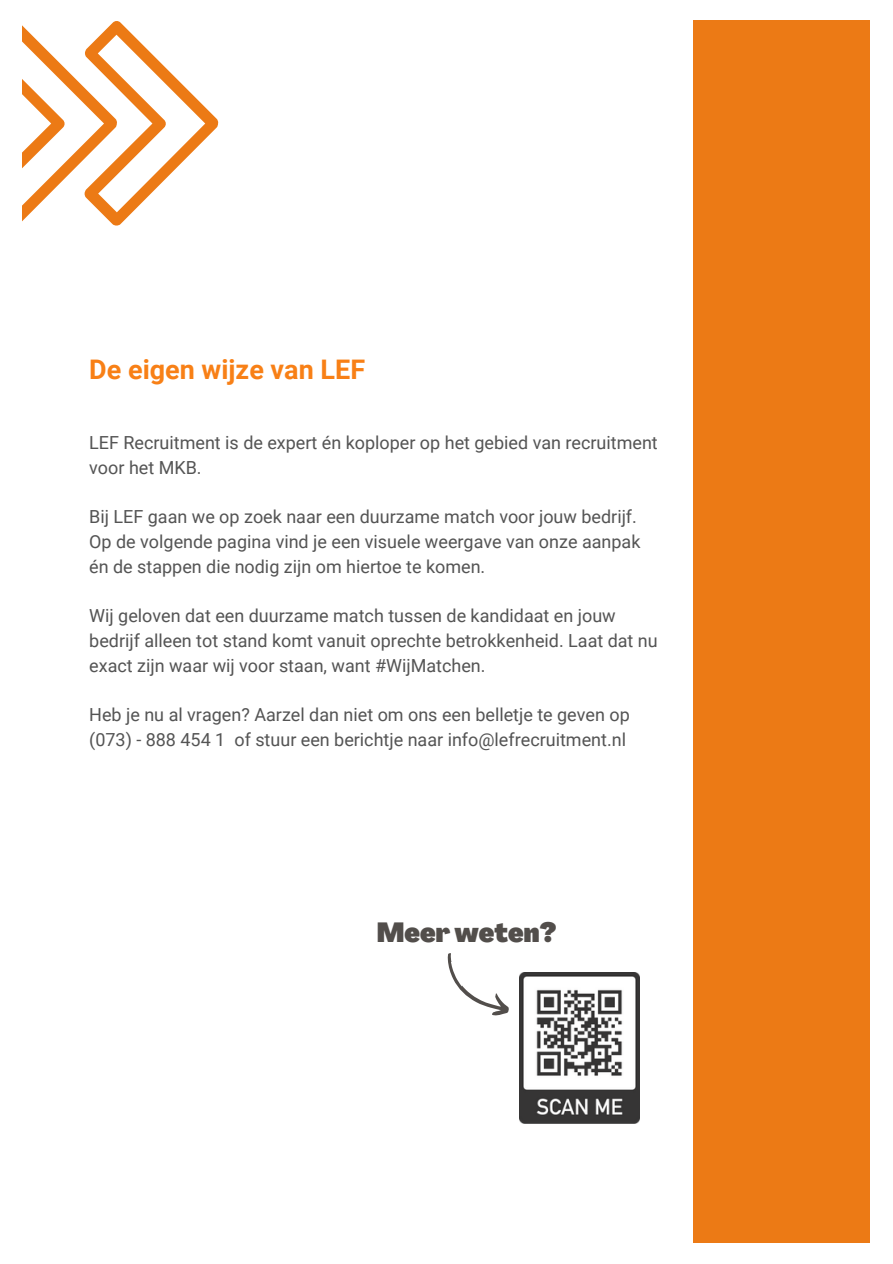
<style>
.page{position:relative;width:893px;height:1264px;background:#fff}
.page>*{position:absolute;margin:0;border:0;box-sizing:border-box;transform-origin:0 0}
.t1{font:900 condensed 27.15px "Agrandir";color:#524e4b}
.t2{font:700 27px "Roboto";color:#f88016}
.t3{font:18px/24.8px "Roboto";color:#545454}
</style>
<div class="page">
<div style="left:692px;top:20px;width:177px;height:1222px;background:#ec7a15"></div>
<svg style="left:23px;top:21px;width:195px;height:204px"></svg>
<img style="left:519px;top:972px;width:120px;height:151px">
<svg style="left:447px;top:953px;width:62px;height:63px"></svg>
<h2 class="t2" style="left:89px;top:354px;width:277px">De eigen wijze van LEF</h2>
<p class="t3" style="left:89px;top:430px;width:570px">LEF Recruitment is de expert én koploper op het gebied van recruitment voor het MKB.</p>
<p class="t3" style="left:89px;top:504px;width:552px">Bij LEF gaan we op zoek naar een duurzame match voor jouw bedrijf.<br>Op de volgende pagina vind je een visuele weergave van onze aanpak én de stappen die nodig zijn om hiertoe te komen.</p>
<p class="t3" style="left:89px;top:603px;width:570px">Wij geloven dat een duurzame match tussen de kandidaat en jouw bedrijf alleen tot stand komt vanuit oprechte betrokkenheid. Laat dat nu exact zijn waar wij voor staan, want #WijMatchen.</p>
<p class="t3" style="left:89px;top:702px;width:542px">Heb je nu al vragen? Aarzel dan niet om ons een belletje te geven op (073) - 888 454 1 of stuur een berichtje naar info@lefrecruitment.nl</p>
<h1 class="t1" style="left:376px;top:921px;width:181px">Meer weten?</h1>
</div>
